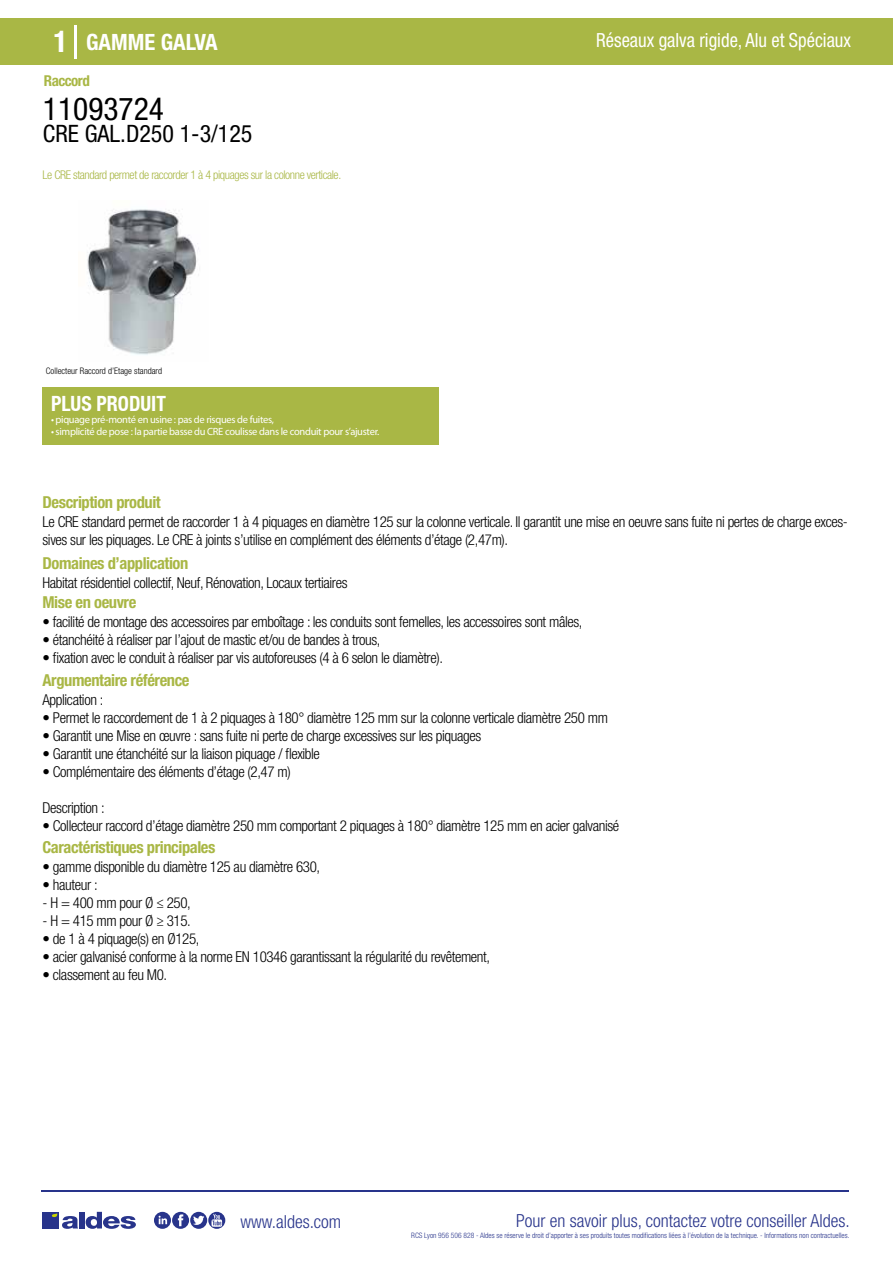
<style>
.page{position:relative;width:893px;height:1263px;background:#fff}
.page>*{position:absolute;margin:0;border:0;box-sizing:border-box;transform-origin:0 0}
.t1{font:condensed 31.5px "Helvetica Neue LT Std";color:#000}
.t2{font:condensed 24px "Helvetica Neue LT Std";color:#000}
.t3{font:700 condensed 22.5px "Helvetica Neue LT Std";color:#fff}
.t4{font:700 condensed 21px "Helvetica Neue";color:#fff;scale:.95 1}
.t5{font:condensed 19.5px "Helvetica Neue LT Std";color:#fff;scale:.95 1}
.t6{font:300 condensed 18px "Helvetica Neue";color:#28348b}
.t7{font:700 condensed 16.5px "Helvetica Neue LT Std";letter-spacing:-.025em;color:#a9b745}
.t8{font:300 condensed 15px/18px "Helvetica Neue LT Std";letter-spacing:-.025em;color:#000}
.t9{font:700 condensed 15px "Helvetica Neue LT Std";letter-spacing:-.035em;color:#a9b745}
.t10{font:300 condensed 12px "Helvetica Neue LT Std";letter-spacing:-.035em;color:#a9b745}
.t11{font:10.5px "Myriad Pro";letter-spacing:-.03em;color:#fff}
.t12{font:300 condensed 9px "Helvetica Neue";color:#000}
.t13{font:300 condensed 7.5px "Helvetica Neue";color:#28348b}
.s1{font-size:30px}
</style>
<div class="page">
<div style="left:0;top:18px;width:893px;height:46px;background:#a9b745"></div>
<div style="left:43px;top:387px;width:396px;height:57px;background:#a9b745"></div>
<hr style="left:74px;top:25px;width:2px;height:33px;background:#fff">
<svg style="left:87px;top:209px;width:112px;height:146px"></svg>
<hr style="left:41px;top:1190px;width:808px;height:1px;background:#28348b">
<svg style="left:154px;top:1212px;width:71px;height:17px"></svg>
<div style="left:42px;top:1212px;width:17px;height:16px;background:#28348b"></div>
<div style="left:79px;top:1212px;width:5px;height:16px;background:#28348b"></div>
<svg style="left:86px;top:1212px;width:50px;height:17px"></svg>
<svg style="left:52px;top:1213px;width:26px;height:16px"></svg>
<h3 class="t3" style="left:54px;top:28px;width:166px"><span class="s1">1</span> GAMME GALVA</h3>
<h3 class="t5" style="left:596px;top:29px;width:270px">Réseaux galva rigide, Alu et Spéciaux</h3>
<p class="t9" style="left:44px;top:71px;width:47px">Raccord</p>
<h1 class="t1" style="left:43px;top:91px;width:122px">11093724</h1>
<h2 class="t2" style="left:43px;top:120px;width:211px">CRE GAL.D250 1-3/125</h2>
<p class="t10" style="left:43px;top:167px;width:300px">Le CRE standard permet de raccorder 1 à 4 piquages sur la colonne verticale.</p>
<p class="t12" style="left:46px;top:365px;width:118px">Collecteur Raccord d’Etage standard</p>
<h3 class="t4" style="left:51px;top:391px;width:122px">PLUS PRODUIT</h3>
<p class="t11" style="left:51px;top:413px;width:224px">• piquage pré-monté en usine : pas de risques de fuites,</p>
<p class="t11" style="left:51px;top:425px;width:330px">• simplicité de pose : la partie basse du CRE coulisse dans le conduit pour s’ajuster.</p>
<p class="t7" style="left:43px;top:492px;width:120px">Description produit</p>
<p class="t8" style="left:43px;top:513px;width:807px">Le CRE standard permet de raccorder 1 à 4 piquages en diamètre 125 sur la colonne verticale. Il garantit une mise en oeuvre sans fuite ni pertes de charge exces&shy;sives sur les piquages. Le CRE à joints s’utilise en complément des éléments d’étage (2,47m).</p>
<p class="t8" style="left:43px;top:573px;width:307px">Habitat résidentiel collectif, Neuf, Rénovation, Locaux tertiaires</p>
<p class="t8" style="left:43px;top:613px;width:541px">• facilité de montage des accessoires par emboîtage : les conduits sont femelles, les accessoires sont mâles,</p>
<p class="t8" style="left:43px;top:631px;width:340px">• étanchéité à réaliser par l’ajout de mastic et/ou de bandes à trous,</p>
<p class="t8" style="left:43px;top:649px;width:402px">• fixation avec le conduit à réaliser par vis autoforeuses (4 à 6 selon le diamètre).</p>
<p class="t7" style="left:43px;top:553px;width:147px">Domaines d’application</p>
<p class="t7" style="left:43px;top:592px;width:95px">Mise en oeuvre</p>
<p class="t7" style="left:43px;top:670px;width:149px">Argumentaire référence</p>
<p class="t8" style="left:43px;top:691px;width:62px">Application :</p>
<p class="t8" style="left:43px;top:709px;width:567px">• Permet le raccordement de 1 à 2 piquages à 180° diamètre 125 mm sur la colonne verticale diamètre 250 mm</p>
<p class="t8" style="left:43px;top:727px;width:440px">• Garantit une Mise en œuvre : sans fuite ni perte de charge excessives sur les piquages</p>
<p class="t8" style="left:43px;top:745px;width:279px">• Garantit une étanchéité sur la liaison piquage / flexible</p>
<p class="t8" style="left:43px;top:763px;width:250px">• Complémentaire des éléments d’étage (2,47 m)</p>
<p class="t8" style="left:43px;top:799px;width:64px">Description :</p>
<p class="t8" style="left:43px;top:817px;width:578px">• Collecteur raccord d’étage diamètre 250 mm comportant 2 piquages à 180° diamètre 125 mm en acier galvanisé</p>
<p class="t7" style="left:43px;top:837px;width:174px">Caractéristiques principales</p>
<p class="t8" style="left:43px;top:858px;width:279px">• gamme disponible du diamètre 125 au diamètre 630,</p>
<p class="t8" style="left:43px;top:876px;width:57px">• hauteur :</p>
<p class="t8" style="left:43px;top:894px;width:150px">- H = 400 mm pour Ø ≤ 250,</p>
<p class="t8" style="left:43px;top:912px;width:150px">- H = 415 mm pour Ø ≥ 315.</p>
<p class="t8" style="left:43px;top:930px;width:158px">• de 1 à 4 piquage(s) en Ø125,</p>
<p class="t8" style="left:43px;top:948px;width:449px">• acier galvanisé conforme à la norme EN 10346 garantissant la régularité du revêtement,</p>
<p class="t8" style="left:43px;top:966px;width:126px">• classement au feu M0.</p>
<p class="t6" style="left:240px;top:1211px;width:102px">www.aldes.com</p>
<p class="t6" style="left:516px;top:1211px;width:335px">Pour en savoir plus, contactez votre conseiller Aldes.</p>
<p class="t13" style="left:411px;top:1230px;width:440px">RCS Lyon 956 506 828 - Aldes se réserve le droit d’apporter à ses produits toutes modifications liées à l’évolution de la technique. - Informations non contractuelles.</p>
</div>
